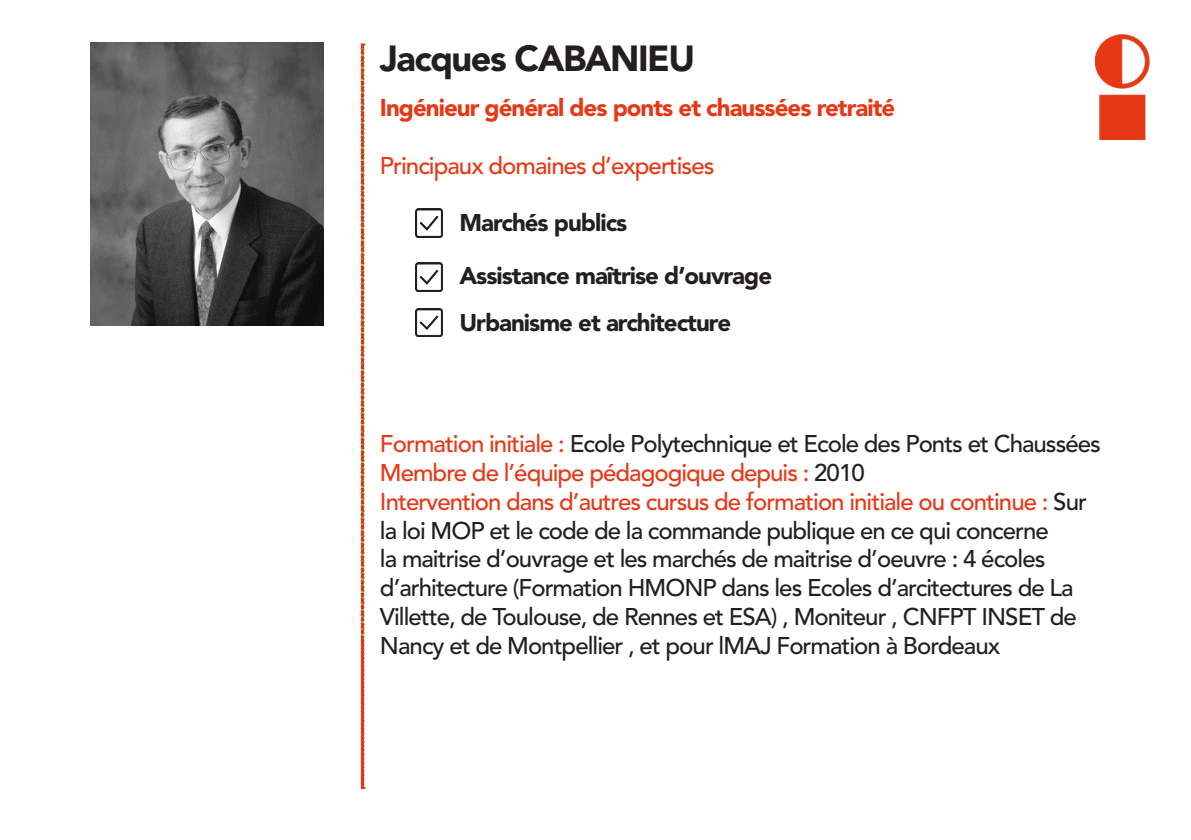
<style>
.page{position:relative;width:1191px;height:840px;background:#fff}
.page>*{position:absolute;margin:0;border:0;box-sizing:border-box;transform-origin:0 0}
.t1{font:900 36px "Avenir LT Std";letter-spacing:-.04em;color:#231f20}
.t2{font:500 24px "Avenir LT Std";letter-spacing:-.04em;color:#231f20}
.t3{font:500 24px "Avenir LT Std";letter-spacing:-.04em;color:#e73815}
.t4{font:900 24px "Avenir LT Std";letter-spacing:-.04em;color:#231f20}
.t5{font:900 24px "Avenir LT Std";letter-spacing:-.04em;color:#e73815}
.s1{color:#e73815}
.s2{color:#231f20}
</style>
<div class="page">
<img style="left:415px;top:209px;width:27px;height:28px">
<img style="left:415px;top:263px;width:27px;height:28px">
<img style="left:415px;top:308px;width:27px;height:28px">
<img style="left:91px;top:42px;width:232px;height:284px">
<img style="left:1095px;top:34px;width:55px;height:105px">
<svg style="left:360px;top:43px;width:4px;height:745px;background:#d97652"></svg>
<p class="t1" style="left:380px;top:36px;width:317px">Jacques CABANIEU</p>
<p class="t5" style="left:380px;top:93px;width:517px">Ingénieur général des ponts et chaussées retraité</p>
<p class="t3" style="left:380px;top:152px;width:336px">Principaux domaines d’expertises</p>
<p class="t4" style="left:459px;top:208px;width:169px">Marchés publics</p>
<p class="t4" style="left:459px;top:261px;width:314px">Assistance maîtrise d’ouvrage</p>
<p class="t4" style="left:459px;top:307px;width:273px">Urbanisme et architecture</p>
<p class="t2" style="left:380px;top:429px;width:722px"><span class="s1">Formation initiale :</span> Ecole Polytechnique et Ecole des Ponts et Chaussées</p>
<p class="t3" style="left:380px;top:458px;width:486px">Membre de l’équipe pédagogique depuis : <span class="s2">2010</span></p>
<p class="t3" style="left:380px;top:487px;width:708px">Intervention dans d’autres cursus de formation initiale ou continue : <span class="s2">Sur</span></p>
<p class="t2" style="left:380px;top:516px;width:670px">la loi MOP et le code de la commande publique en ce qui concerne</p>
<p class="t2" style="left:380px;top:545px;width:667px">la maitrise d’ouvrage et les marchés de maitrise d’oeuvre : 4 écoles</p>
<p class="t2" style="left:380px;top:573px;width:695px">d’arhitecture (Formation HMONP dans les Ecoles d’arcitectures de La</p>
<p class="t2" style="left:380px;top:602px;width:698px">Villette, de Toulouse, de Rennes et ESA) , Moniteur , CNFPT INSET de</p>
<p class="t2" style="left:380px;top:631px;width:622px">Nancy et de Montpellier , et pour lMAJ Formation à Bordeaux</p>
</div>
